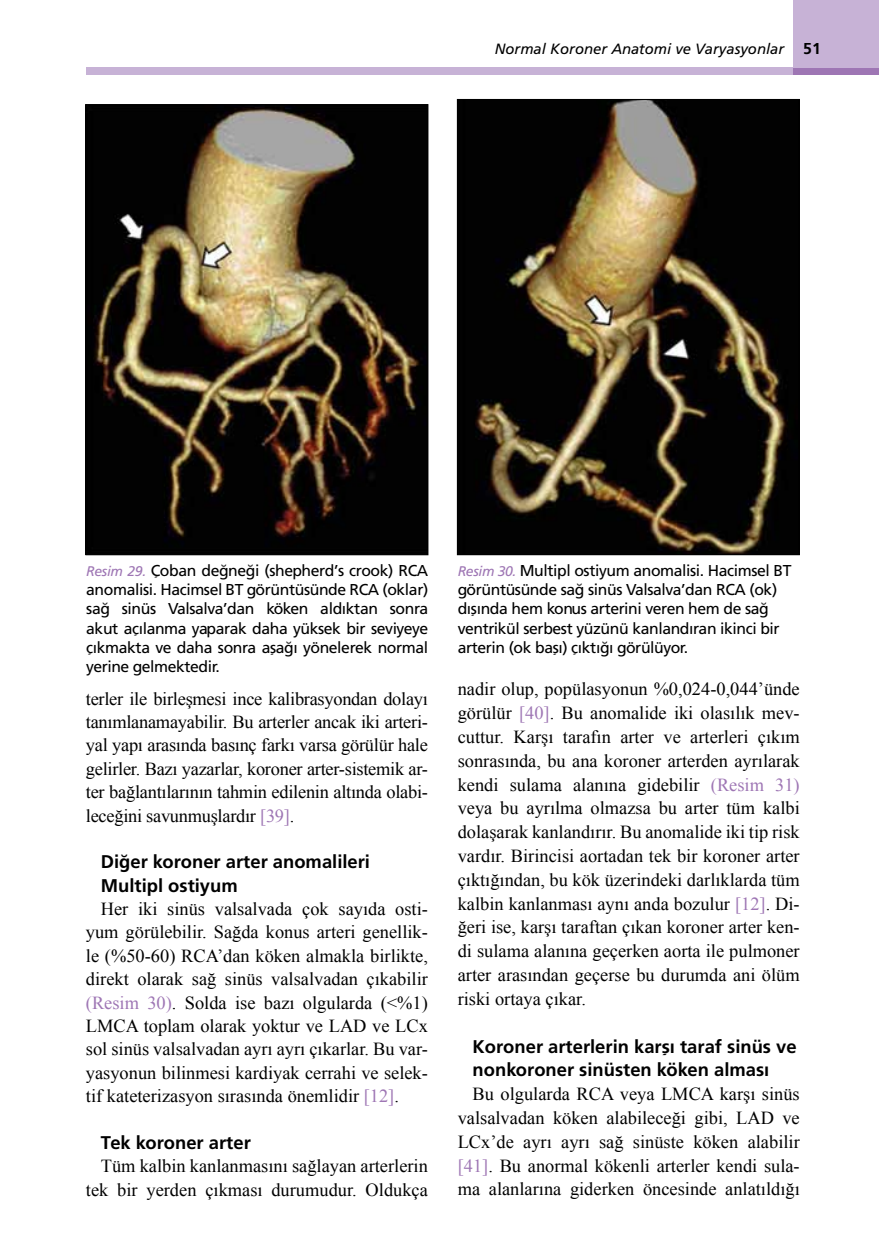
<style>
.page{position:relative;width:879px;height:1260px;background:#fff}
.page>*{position:absolute;margin:0;border:0;box-sizing:border-box;transform-origin:0 0}
.t1{font:18.38px/23.8px "Times New Roman";color:#000;text-align:justify}
.t2{font:18.38px/23.4px "Frutiger Bold Tr";color:#000}
.t3{font:15.75px/19.2px "Frutiger Normal Tr";letter-spacing:-.025em;color:#000;text-align:justify}
.t4{font:14.88px "Frutiger Italic Tr";color:#000}
.s1{font-family:"Frutiger Bold Tr";font-size:15.75px}
.s2{font-family:"Frutiger Italic Tr";font-size:14px;color:#9e76b4}
.s3{color:#9e76b4}
</style>
<div class="page">
<img style="left:88px;top:106px;width:338px;height:447px">
<div style="left:86px;top:104px;width:342px;height:451px;border:1px solid #000"></div>
<img style="left:459px;top:101px;width:338px;height:452px">
<div style="left:457px;top:99px;width:342px;height:456px;border:1px solid #000"></div>
<div style="left:792px;top:68px;width:86px;height:7px;background:#9e76b4"></div>
<div style="left:86px;top:68px;width:706px;height:7px;background:#c7b2d6"></div>
<div style="left:792px;top:0;width:86px;height:68px;background:#c7b2d6"></div>
<p class="t4" style="left:494px;top:40px;width:327px">Normal Koroner Anatomi ve Varyasyonlar <span class="s1">51</span></p>
<p class="t3" style="left:86px;top:561px;width:343px"><span class="s2">Resim 29.</span> Çoban değneği (shepherd’s crook) RCA anomalisi. Hacimsel BT görüntüsünde RCA (oklar) sağ sinüs Valsalva’dan köken aldıktan sonra akut açılanma yaparak daha yüksek bir seviyeye çıkmakta ve daha sonra aşağı yönelerek normal yerine gelmektedir.</p>
<p class="t3" style="left:457px;top:561px;width:335px;text-align:left"><span class="s2">Resim 30.</span> Multipl ostiyum anomalisi. Hacimsel BT görüntüsünde sağ sinüs Valsalva’dan RCA (ok) dışında hem konus arterini veren hem de sağ ventrikül serbest yüzünü kanlandıran ikinci bir arterin (ok başı) çıktığı görülüyor.</p>
<p class="t1" style="left:86px;top:687px;width:343px">terler ile birleşmesi ince kalibrasyondan dolayı tanımlanamayabilir. Bu arterler ancak iki arteri&shy;yal yapı arasında basınç farkı varsa görülür hale gelirler. Bazı yazarlar, koroner arter-sistemik ar&shy;ter bağlantılarının tahmin edilenin altında olabi&shy;leceğini savunmuşlardır <span class="s3">[39]</span>.</p>
<p class="t2" style="left:101px;top:850px;width:270px">Diğer koroner arter anomalileri<br>Multipl ostiyum</p>
<p class="t1" style="left:86px;top:897px;width:343px;text-indent:15px">Her iki sinüs valsalvada çok sayıda osti&shy;yum görülebilir. Sağda konus arteri genellik&shy;le (%50-60) RCA’dan köken almakla birlikte, direkt olarak sağ sinüs valsalvadan çıkabilir <span class="s3">(Resim 30)</span>. Solda ise bazı olgularda (&lt;%1)<br>LMCA toplam olarak yoktur ve LAD ve LCx sol sinüs valsalvadan ayrı ayrı çıkarlar. Bu var&shy;yasyonun bilinmesi kardiyak cerrahi ve selek&shy;tif kateterizasyon sırasında önemlidir <span class="s3">[12]</span>.</p>
<p class="t2" style="left:101px;top:1130px;width:151px">Tek koroner arter</p>
<p class="t1" style="left:86px;top:1154px;width:343px;text-align:right">Tüm kalbin kanlanmasını sağlayan arterlerin tek bir yerden çıkması durumudur. Oldukça</p>
<p class="t1" style="left:457px;top:677px;width:343px">nadir olup, popülasyonun %0,024-0,044’ünde görülür <span class="s3">[40]</span>. Bu anomalide iki olasılık mev&shy;cuttur. Karşı tarafın arter ve arterleri çıkım sonrasında, bu ana koroner arterden ayrılarak kendi sulama alanına gidebilir <span class="s3">(Resim 31) </span>veya bu ayrılma olmazsa bu arter tüm kalbi dolaşarak kanlandırır. Bu anomalide iki tip risk vardır. Birincisi aortadan tek bir koroner arter çıktığından, bu kök üzerindeki darlıklarda tüm kalbin kanlanması aynı anda bozulur <span class="s3">[12]</span>. Di&shy;ğeri ise, karşı taraftan çıkan koroner arter ken&shy;di sulama alanına geçerken aorta ile pulmoner arter arasından geçerse bu durumda ani ölüm riski ortaya çıkar.</p>
<p class="t2" style="left:472px;top:1034px;width:325px">Koroner arterlerin karşı taraf sinüs ve nonkoroner sinüsten köken alması</p>
<p class="t1" style="left:457px;top:1082px;width:343px;text-indent:15px">Bu olgularda RCA veya LMCA karşı sinüs valsalvadan köken alabileceği gibi, LAD ve LCx’de ayrı ayrı sağ sinüste köken alabilir <span class="s3">[41]</span>. Bu anormal kökenli arterler kendi sula&shy;ma alanlarına giderken öncesinde anlatıldığı</p>
</div>
